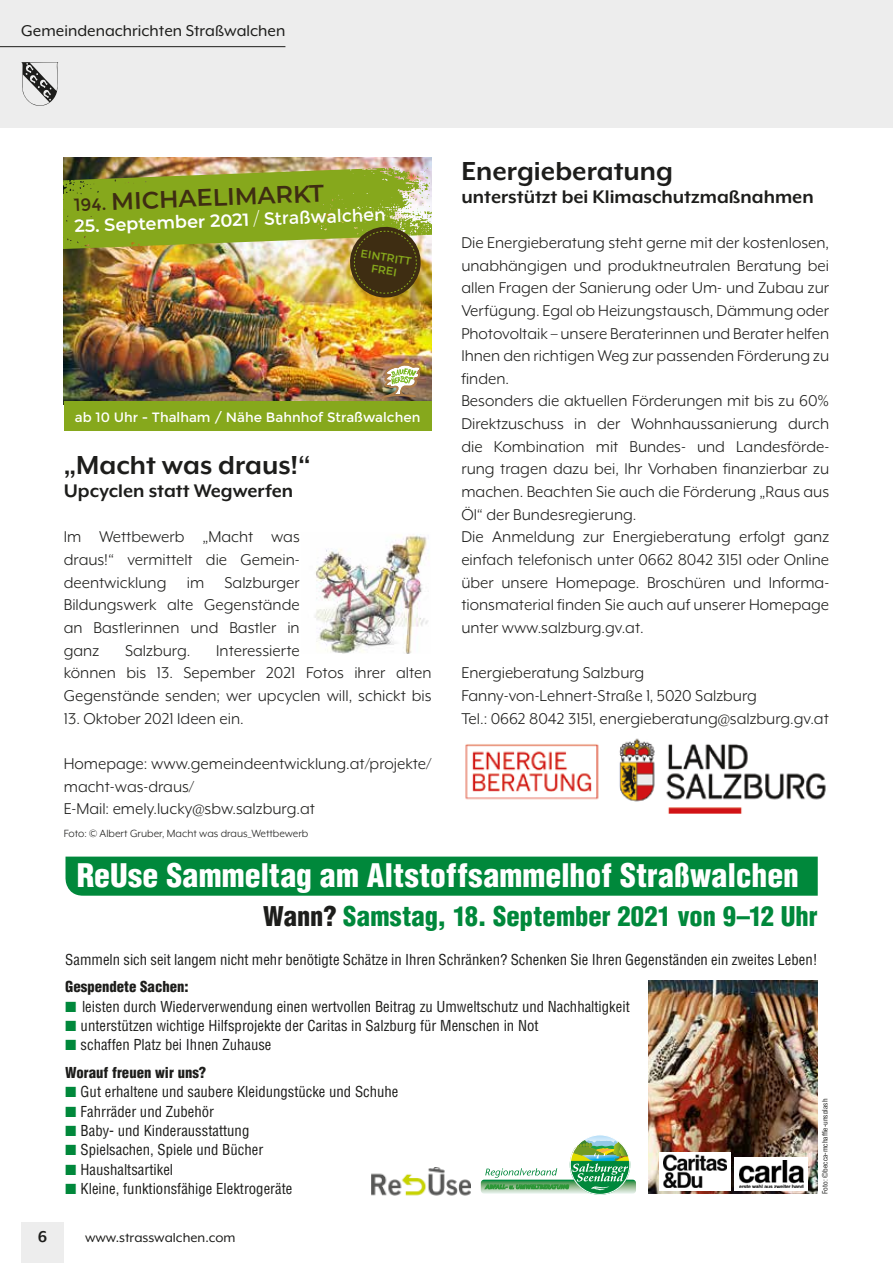
<style>
.page{position:relative;width:893px;height:1263px;background:#fff}
.page>*{position:absolute;margin:0;border:0;box-sizing:border-box;transform-origin:0 0}
.t1{font:900 condensed 31.65px "Helvetica";letter-spacing:.005em;color:#fff}
.t2{font:700 30px "Mr Eaves XL Mod OT";color:#1d1d1b}
.t3{font:900 condensed 26.55px "Helvetica";letter-spacing:.005em;color:#00883b}
.t4{font:600 24px "Montserrat";color:#3e2d12}
.t5{font:700 21px "Mr Eaves XL Mod OT";color:#1d1d1b}
.t6{font:18px/22.6px "Mr Eaves XL Mod OT";color:#1d1d1b}
.t7{font:18px "Mr Eaves XL Mod OT";color:#1d1d1b}
.t8{font:700 18px "Mr Eaves XL Mod OT";color:#1d1d1b}
.t9{font:600 17.55px "Montserrat";color:#fff}
.t10{font:15px "Mr Eaves XL Mod OT";color:#1d1d1b}
.t11{font:condensed 14.7px/27.6px "Helvetica";color:#1d1d1b}
.t12{font:900 condensed 14.7px "Helvetica";color:#1d1d1b}
.t13{font:13.5px "Montserrat";color:#fff}
.t14{font:12px "Mr Eaves XL Mod OT";color:#1d1d1b}
.t15{font:600 10.95px/13.2px "Montserrat";color:#86a81c;text-align:center}
.t16{font:condensed 7.35px "Helvetica";color:#1d1d1b}
.s1{font-weight:400;font-size:17.55px}
.s2{font-weight:300}
.s3{font-weight:400}
.s4{color:#1d1d1b}
.s5{color:#00883b}
.s6{font-weight:900}
</style>
<div class="page">
<div style="left:0;top:0;width:893px;height:128px;background:#ededed"></div>
<hr style="left:0;top:46px;width:285px;height:1px;background:#1d1d1b">
<div style="left:21px;top:1222px;width:43px;height:41px;background:#ededed"></div>
<svg style="left:21px;top:62px;width:37px;height:44px"></svg>
<img style="left:64px;top:157px;width:368px;height:245px">
<img style="left:64px;top:168px;width:368px;height:132px">
<div style="left:64px;top:402px;width:368px;height:29px;background:#86a81c"></div>
<svg style="left:382px;top:363px;width:39px;height:35px"></svg>
<img style="left:465px;top:738px;width:361px;height:74px">
<img style="left:649px;top:981px;width:169px;height:213px">
<div style="left:67px;top:856px;width:751px;height:40px;background:#00883b"></div>
<img style="left:371px;top:1167px;width:99px;height:28px">
<svg style="left:481px;top:1135px;width:155px;height:59px"></svg>
<div style="left:659px;top:1152px;width:71px;height:38px;background:#fff"></div>
<img style="left:663px;top:1154px;width:63px;height:34px">
<svg style="left:734px;top:1157px;width:73px;height:33px"></svg>
<img style="left:740px;top:1160px;width:63px;height:27px">
<img style="left:315px;top:535px;width:113px;height:117px">
<p class="t7" style="left:21px;top:21px;width:266px">Gemeindenachrichten Straßwalchen</p>
<h3 class="t4" style="left:73px;top:185px;width:252px;rotate:-2deg"><span class="s1">194.</span> MICHAELIMARKT</h3>
<p class="t9" style="left:74px;top:213px;width:312px;rotate:-2deg">25. September 2021 <span class="s2">/</span> <span class="s3">Straßwalchen</span></p>
<p class="t15" style="left:362px;top:246px;width:53px;rotate:9deg">EINTRITT<br>FREI</p>
<p class="t13" style="left:75px;top:409px;width:347px">ab 10 Uhr - Thalham / Nähe Bahnhof Straßwalchen</p>
<h2 class="t2" style="left:64px;top:450px;width:248px">„Macht was draus!“</h2>
<p class="t5" style="left:64px;top:480px;width:231px">Upcyclen statt Wegwerfen</p>
<p class="t6" style="left:64px;top:526px;width:237px;text-align:justify">Im Wettbewerb „Macht was draus!“ vermittelt die Gemein&shy;deentwicklung im Salzburger Bildungswerk alte Gegenstände an Bastlerinnen und Bastler in ganz</p>
<p class="t6" style="left:125px;top:639px;width:67px">Salzburg.</p>
<p class="t6" style="left:64px;top:639px;width:369px;text-indent:153px">Interessierte<br>können bis 13. Sepember 2021 Fotos ihrer alten<br>Gegenstände senden; wer upcyclen will, schickt bis</p>
<p class="t6" style="left:64px;top:707px;width:181px">13. Oktober 2021 Ideen ein.</p>
<p class="t6" style="left:64px;top:752px;width:369px">Homepage: www.gemeindeentwicklung.at/projekte/ macht-was-draus/<br>E-Mail: emely.lucky@sbw.salzburg.at</p>
<p class="t14" style="left:64px;top:827px;width:246px">Foto: © Albert Gruber, Macht was draus_Wettbewerb</p>
<h2 class="t2" style="left:461px;top:156px;width:213px">Energieberatung</h2>
<p class="t5" style="left:461px;top:186px;width:354px">unterstützt bei Klimaschutzmaßnahmen</p>
<p class="t6" style="left:461px;top:231px;width:369px">Die Energieberatung steht gerne mit der kostenlosen, unabhängigen und produktneutralen Beratung bei allen Fragen der Sanierung oder Um- und Zubau zur Verfügung. Egal ob Heizungstausch, Dämmung oder Photovoltaik – unsere Beraterinnen und Berater helfen Ihnen den richtigen Weg zur passenden Förderung zu finden.<br>Besonders die aktuellen Förderungen mit bis zu 60% Direktzuschuss in der Wohnhaussanierung durch die Kombination mit Bundes- und Landesförde&shy;rung tragen dazu bei, Ihr Vorhaben finanzierbar zu machen. Beachten Sie auch die Förderung „Raus aus Öl“ der Bundesregierung.<br>Die Anmeldung zur Energieberatung erfolgt ganz einfach telefonisch unter 0662 8042 3151 oder Online über unsere Homepage. Broschüren und Informa&shy;tionsmaterial finden Sie auch auf unserer Homepage unter www.salzburg.gv.at.</p>
<p class="t6" style="left:461px;top:661px;width:369px">Energieberatung Salzburg<br>Fanny-von-Lehnert-Straße 1, 5020 Salzburg<br>Tel.: 0662 8042 3151, energieberatung@salzburg.gv.at</p>
<h1 class="t1" style="left:77px;top:856px;width:724px">ReUse Sammeltag am Altstoffsammelhof Straßwalchen</h1>
<h3 class="t3" style="left:263px;top:899px;width:556px"><span class="s4">Wann?</span> Samstag, 18. September 2021 von 9–12 Uhr</h3>
<p class="t11" style="left:65px;top:945px;width:754px">Sammeln sich seit langem nicht mehr benötigte Schätze in Ihren Schränken? Schenken Sie Ihren Gegenständen ein zweites Leben!</p>
<p class="t12" style="left:65px;top:978px;width:125px">Gespendete Sachen:</p>
<p class="t11" style="left:65px;top:992px;width:566px"><span class="s5">■</span> leisten durch Wiederverwendung einen wertvollen Beitrag zu Umweltschutz und Nachhaltigkeit</p>
<p class="t11" style="left:65px;top:1011px;width:475px"><span class="s5">■</span> unterstützen wichtige Hilfsprojekte der Caritas in Salzburg für Menschen in Not</p>
<p class="t11" style="left:65px;top:1031px;width:208px"><span class="s5">■</span> schaffen Platz bei Ihnen Zuhause<br><span class="s6">Worauf freuen wir uns?</span></p>
<p class="t11" style="left:65px;top:1078px;width:335px"><span class="s5">■</span> Gut erhaltene und saubere Kleidungstücke und Schuhe</p>
<p class="t11" style="left:65px;top:1097px;width:150px"><span class="s5">■</span> Fahrräder und Zubehör</p>
<p class="t11" style="left:65px;top:1116px;width:186px"><span class="s5">■</span> Baby- und Kinderausstattung</p>
<p class="t11" style="left:65px;top:1136px;width:199px"><span class="s5">■</span> Spielsachen, Spiele und Bücher</p>
<p class="t11" style="left:65px;top:1155px;width:109px"><span class="s5">■</span> Haushaltsartikel</p>
<p class="t11" style="left:65px;top:1174px;width:229px"><span class="s5">■</span> Kleine, funktionsfähige Elektrogeräte</p>
<p class="t16" style="left:821px;top:1194px;width:97px;rotate:-90deg">Foto: ©becca-mchaffie-unsplash</p>
<p class="t8" style="left:38px;top:1227px;width:11px">6</p>
<p class="t10" style="left:85px;top:1230px;width:152px">www.strasswalchen.com</p>
</div>
